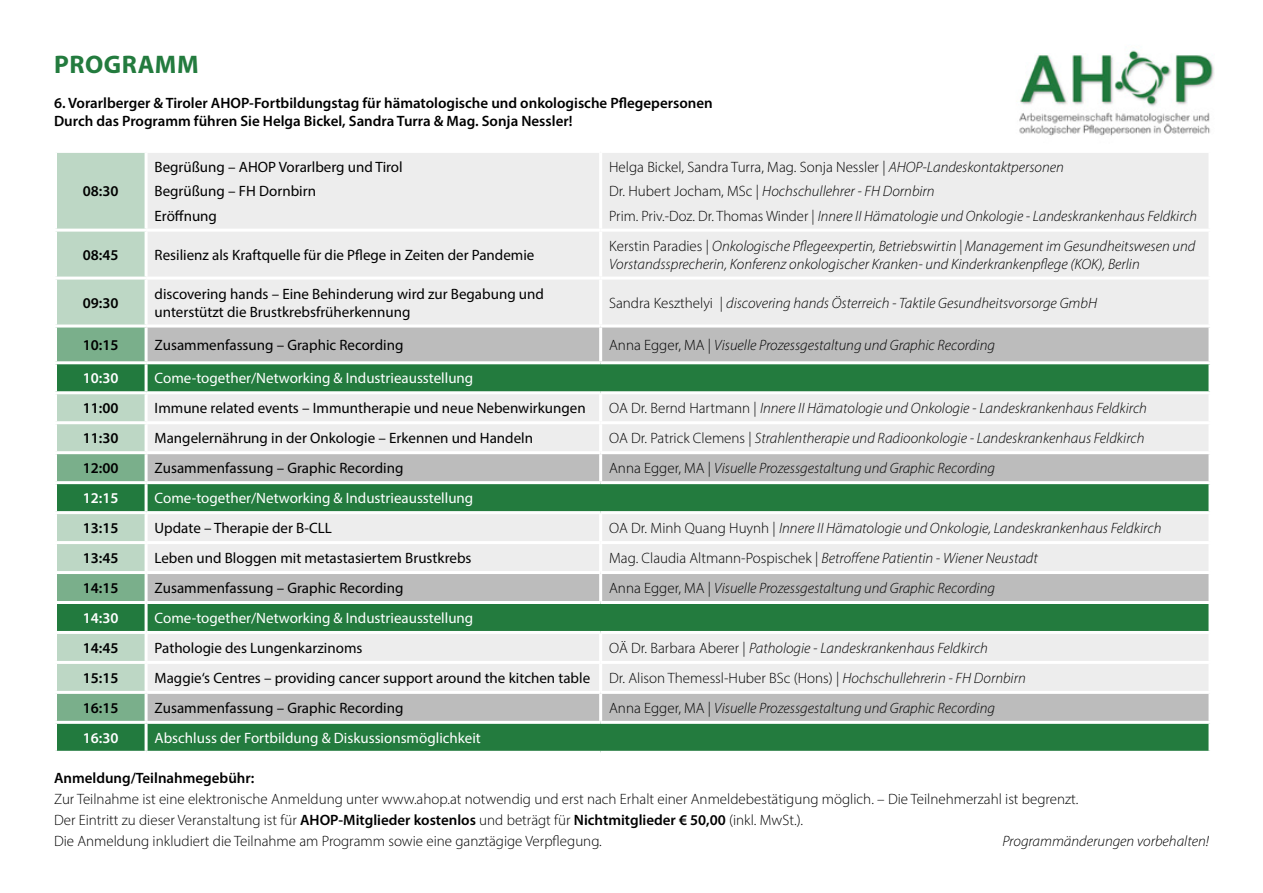
<style>
.page{position:relative;width:1263px;height:893px;background:#fff}
.page>*{position:absolute;margin:0;border:0;box-sizing:border-box;transform-origin:0 0}
.t1{font:700 25.5px "Myriad Pro";letter-spacing:.02em;color:#237b3e}
.t2{font:italic 300 15px/24.5px "Myriad Pro";color:#000}
.t3{font:15px/24.3px "Myriad Pro";color:#000}
.t4{font:300 15px/21px "Myriad Pro";color:#000}
.t5{font:600 15px/18px "Myriad Pro";color:#000}
.t6{font:15px "Myriad Pro";color:#fff}
.t7{font:600 15px "Myriad Pro";color:#fff}
.s1{font-style:normal}
.s2{font-style:italic}
.s3{font-weight:600}
</style>
<div class="page">
<div style="left:57px;top:153px;width:88px;height:172px;background:#bdd7c5"></div>
<div style="left:148px;top:153px;width:1060px;height:171px;background:#ededed"></div>
<div style="left:148px;top:328px;width:1060px;height:33px;background:#bcbcbc"></div>
<svg style="left:57px;top:328px;width:88px;height:423px;background:#7eb18e"></svg>
<svg style="left:148px;top:364px;width:1060px;height:387px;background:#a3beac"></svg>
<hr style="left:599px;top:153px;width:3px;height:76px;background:#fff">
<hr style="left:54px;top:229px;width:92px;height:3px;background:#fff">
<hr style="left:146px;top:229px;width:455px;height:3px;background:#fff">
<hr style="left:601px;top:229px;width:610px;height:3px;background:#fff">
<hr style="left:599px;top:232px;width:3px;height:45px;background:#fff">
<hr style="left:54px;top:277px;width:92px;height:3px;background:#fff">
<hr style="left:146px;top:277px;width:455px;height:3px;background:#fff">
<hr style="left:601px;top:277px;width:610px;height:3px;background:#fff">
<hr style="left:599px;top:280px;width:3px;height:45px;background:#fff">
<hr style="left:599px;top:328px;width:3px;height:33px;background:#fff">
<hr style="left:54px;top:361px;width:92px;height:3px;background:#fff">
<hr style="left:54px;top:391px;width:92px;height:3px;background:#fff">
<hr style="left:146px;top:391px;width:455px;height:3px;background:#fff">
<hr style="left:601px;top:391px;width:610px;height:3px;background:#fff">
<hr style="left:599px;top:394px;width:3px;height:27px;background:#fff">
<hr style="left:54px;top:421px;width:92px;height:3px;background:#fff">
<hr style="left:146px;top:421px;width:455px;height:3px;background:#fff">
<hr style="left:601px;top:421px;width:610px;height:3px;background:#fff">
<hr style="left:599px;top:424px;width:3px;height:27px;background:#fff">
<hr style="left:54px;top:451px;width:92px;height:3px;background:#fff">
<hr style="left:146px;top:451px;width:455px;height:3px;background:#fff">
<hr style="left:601px;top:451px;width:610px;height:3px;background:#fff">
<hr style="left:599px;top:454px;width:3px;height:27px;background:#fff">
<hr style="left:54px;top:481px;width:92px;height:3px;background:#fff">
<hr style="left:146px;top:481px;width:455px;height:3px;background:#fff">
<hr style="left:601px;top:481px;width:610px;height:3px;background:#fff">
<hr style="left:54px;top:511px;width:92px;height:3px;background:#fff">
<hr style="left:146px;top:511px;width:455px;height:3px;background:#fff">
<hr style="left:601px;top:511px;width:610px;height:3px;background:#fff">
<hr style="left:599px;top:514px;width:3px;height:27px;background:#fff">
<hr style="left:54px;top:541px;width:92px;height:3px;background:#fff">
<hr style="left:146px;top:541px;width:455px;height:3px;background:#fff">
<hr style="left:601px;top:541px;width:610px;height:3px;background:#fff">
<hr style="left:599px;top:544px;width:3px;height:27px;background:#fff">
<hr style="left:54px;top:571px;width:92px;height:3px;background:#fff">
<hr style="left:146px;top:571px;width:455px;height:3px;background:#fff">
<hr style="left:601px;top:571px;width:610px;height:3px;background:#fff">
<hr style="left:599px;top:574px;width:3px;height:27px;background:#fff">
<hr style="left:54px;top:601px;width:92px;height:3px;background:#fff">
<hr style="left:146px;top:601px;width:455px;height:3px;background:#fff">
<hr style="left:601px;top:601px;width:610px;height:3px;background:#fff">
<hr style="left:54px;top:631px;width:92px;height:3px;background:#fff">
<hr style="left:146px;top:631px;width:455px;height:3px;background:#fff">
<hr style="left:601px;top:631px;width:610px;height:3px;background:#fff">
<hr style="left:599px;top:634px;width:3px;height:27px;background:#fff">
<hr style="left:54px;top:661px;width:92px;height:3px;background:#fff">
<hr style="left:146px;top:661px;width:455px;height:3px;background:#fff">
<hr style="left:601px;top:661px;width:610px;height:3px;background:#fff">
<hr style="left:599px;top:664px;width:3px;height:27px;background:#fff">
<hr style="left:54px;top:691px;width:92px;height:3px;background:#fff">
<hr style="left:146px;top:691px;width:455px;height:3px;background:#fff">
<hr style="left:601px;top:691px;width:610px;height:3px;background:#fff">
<hr style="left:599px;top:694px;width:3px;height:27px;background:#fff">
<hr style="left:54px;top:721px;width:92px;height:3px;background:#fff">
<hr style="left:146px;top:721px;width:455px;height:3px;background:#fff">
<hr style="left:601px;top:721px;width:610px;height:3px;background:#fff">
<img style="left:1019px;top:50px;width:196px;height:86px">
<h1 class="t1" style="left:54px;top:48px;width:146px">PROGRAMM</h1>
<p class="t5" style="left:54px;top:94px;width:660px">6. Vorarlberger &amp; Tiroler AHOP-Fortbildungstag für hämatologische und onkologische Pflegepersonen<br>Durch das Programm führen Sie Helga Bickel, Sandra Turra &amp; Mag. Sonja Nessler!</p>
<p class="t5" style="left:83px;top:182px;width:37px">08:30</p>
<p class="t3" style="left:155px;top:155px;width:250px">Begrüßung – AHOP Vorarlberg und Tirol<br>Begrüßung – FH Dornbirn<br>Eröffnung</p>
<p class="t2" style="left:609px;top:155px;width:589px"><span class="s1">Helga Bickel, Sandra Turra, Mag. Sonja Nessler |</span> AHOP-Landeskontaktpersonen<br><span class="s1">Dr. Hubert Jocham, MSc |</span> Hochschullehrer - FH Dornbirn<br><span class="s1">Prim. Priv.-Doz. Dr. Thomas Winder |</span> Innere II Hämatologie und Onkologie - Landeskrankenhaus Feldkirch</p>
<p class="t5" style="left:83px;top:245px;width:37px">08:45</p>
<p class="t3" style="left:155px;top:242px;width:381px">Resilienz als Kraftquelle für die Pflege in Zeiten der Pandemie</p>
<p class="t2" style="left:609px;top:237px;width:588px;line-height:18px"><span class="s1">Kerstin Paradies |</span> Onkologische Pflegeexpertin, Betriebswirtin | Management im Gesundheitswesen und<br>Vorstandssprecherin, Konferenz onkologischer Kranken- und Kinderkrankenpflege (KOK), Berlin</p>
<p class="t5" style="left:83px;top:293px;width:37px">09:30</p>
<p class="t3" style="left:155px;top:284px;width:391px;line-height:18px">discovering hands – Eine Behinderung wird zur Begabung und unterstützt die Brustkrebsfrüherkennung</p>
<p class="t2" style="left:609px;top:290px;width:489px"><span class="s1">Sandra Keszthelyi |</span> discovering hands Österreich - Taktile Gesundheitsvorsorge GmbH</p>
<p class="t5" style="left:83px;top:336px;width:37px">10:15</p>
<p class="t3" style="left:155px;top:333px;width:250px">Zusammenfassung – Graphic Recording</p>
<p class="t2" style="left:609px;top:333px;width:387px"><span class="s1">Anna Egger, MA |</span> Visuelle Prozessgestaltung und Graphic Recording</p>
<p class="t7" style="left:83px;top:369px;width:37px">10:30</p>
<p class="t6" style="left:155px;top:369px;width:320px">Come-together/Networking &amp; Industrieausstellung</p>
<p class="t5" style="left:83px;top:399px;width:37px">11:00</p>
<p class="t3" style="left:155px;top:396px;width:433px">Immune related events – Immuntherapie und neue Nebenwirkungen</p>
<p class="t2" style="left:609px;top:396px;width:539px"><span class="s1">OA Dr. Bernd Hartmann |</span> Innere II Hämatologie und Onkologie - Landeskrankenhaus Feldkirch</p>
<p class="t5" style="left:83px;top:429px;width:37px">11:30</p>
<p class="t3" style="left:155px;top:426px;width:380px">Mangelernährung in der Onkologie – Erkennen und Handeln</p>
<p class="t2" style="left:609px;top:426px;width:537px"><span class="s1">OA Dr. Patrick Clemens |</span> Strahlentherapie und Radioonkologie - Landeskrankenhaus Feldkirch</p>
<p class="t5" style="left:83px;top:459px;width:37px">12:00</p>
<p class="t3" style="left:155px;top:456px;width:250px">Zusammenfassung – Graphic Recording</p>
<p class="t2" style="left:609px;top:456px;width:387px"><span class="s1">Anna Egger, MA |</span> Visuelle Prozessgestaltung und Graphic Recording</p>
<p class="t7" style="left:83px;top:489px;width:37px">12:15</p>
<p class="t6" style="left:155px;top:489px;width:320px">Come-together/Networking &amp; Industrieausstellung</p>
<p class="t5" style="left:83px;top:519px;width:37px">13:15</p>
<p class="t3" style="left:155px;top:516px;width:179px">Update – Therapie der B-CLL</p>
<p class="t2" style="left:609px;top:516px;width:554px"><span class="s1">OA Dr. Minh Quang Huynh |</span> Innere II Hämatologie und Onkologie, Landeskrankenhaus Feldkirch</p>
<p class="t5" style="left:83px;top:549px;width:37px">13:45</p>
<p class="t3" style="left:155px;top:546px;width:318px">Leben und Bloggen mit metastasiertem Brustkrebs</p>
<p class="t2" style="left:609px;top:546px;width:430px"><span class="s1">Mag. Claudia Altmann-Pospischek |</span> Betroffene Patientin - Wiener Neustadt</p>
<p class="t5" style="left:83px;top:579px;width:37px">14:15</p>
<p class="t3" style="left:155px;top:576px;width:250px">Zusammenfassung – Graphic Recording</p>
<p class="t2" style="left:609px;top:576px;width:387px"><span class="s1">Anna Egger, MA |</span> Visuelle Prozessgestaltung und Graphic Recording</p>
<p class="t7" style="left:83px;top:608px;width:37px">14:30</p>
<p class="t6" style="left:155px;top:609px;width:320px">Come-together/Networking &amp; Industrieausstellung</p>
<p class="t5" style="left:83px;top:639px;width:37px">14:45</p>
<p class="t3" style="left:155px;top:636px;width:209px">Pathologie des Lungenkarzinoms</p>
<p class="t2" style="left:609px;top:636px;width:380px"><span class="s1">OÄ Dr. Barbara Aberer |</span> Pathologie - Landeskrankenhaus Feldkirch</p>
<p class="t5" style="left:83px;top:669px;width:37px">15:15</p>
<p class="t3" style="left:155px;top:666px;width:437px">Maggie‘s Centres – providing cancer support around the kitchen table</p>
<p class="t4" style="left:609px;top:667px;width:418px">Dr. Alison Themessl-Huber BSc (Hons) | <span class="s2">Hochschullehrerin - FH Dornbirn</span></p>
<p class="t5" style="left:83px;top:698px;width:37px">16:15</p>
<p class="t3" style="left:155px;top:695px;width:250px">Zusammenfassung – Graphic Recording</p>
<p class="t2" style="left:609px;top:696px;width:387px"><span class="s1">Anna Egger, MA |</span> Visuelle Prozessgestaltung und Graphic Recording</p>
<p class="t7" style="left:83px;top:728px;width:37px">16:30</p>
<p class="t6" style="left:155px;top:729px;width:328px">Abschluss der Fortbildung &amp; Diskussionsmöglichkeit</p>
<p class="t5" style="left:54px;top:769px;width:202px">Anmeldung/Teilnahmegebühr:</p>
<p class="t4" style="left:54px;top:789px;width:1026px">Zur Teilnahme ist eine elektronische Anmeldung unter www.ahop.at notwendig und erst nach Erhalt einer Anmeldebestätigung möglich. – Die Teilnehmerzahl ist begrenzt.<br>Der Eintritt zu dieser Veranstaltung ist für <span class="s3">AHOP-Mitglieder kostenlos</span> und beträgt für <span class="s3">Nichtmitglieder € 50,00</span> (inkl. MwSt.).<br>Die Anmeldung inkludiert die Teilnahme am Programm sowie eine ganztägige Verpflegung.</p>
<p class="t2" style="left:1002px;top:829px;width:208px">Programmänderungen vorbehalten!</p>
</div>
